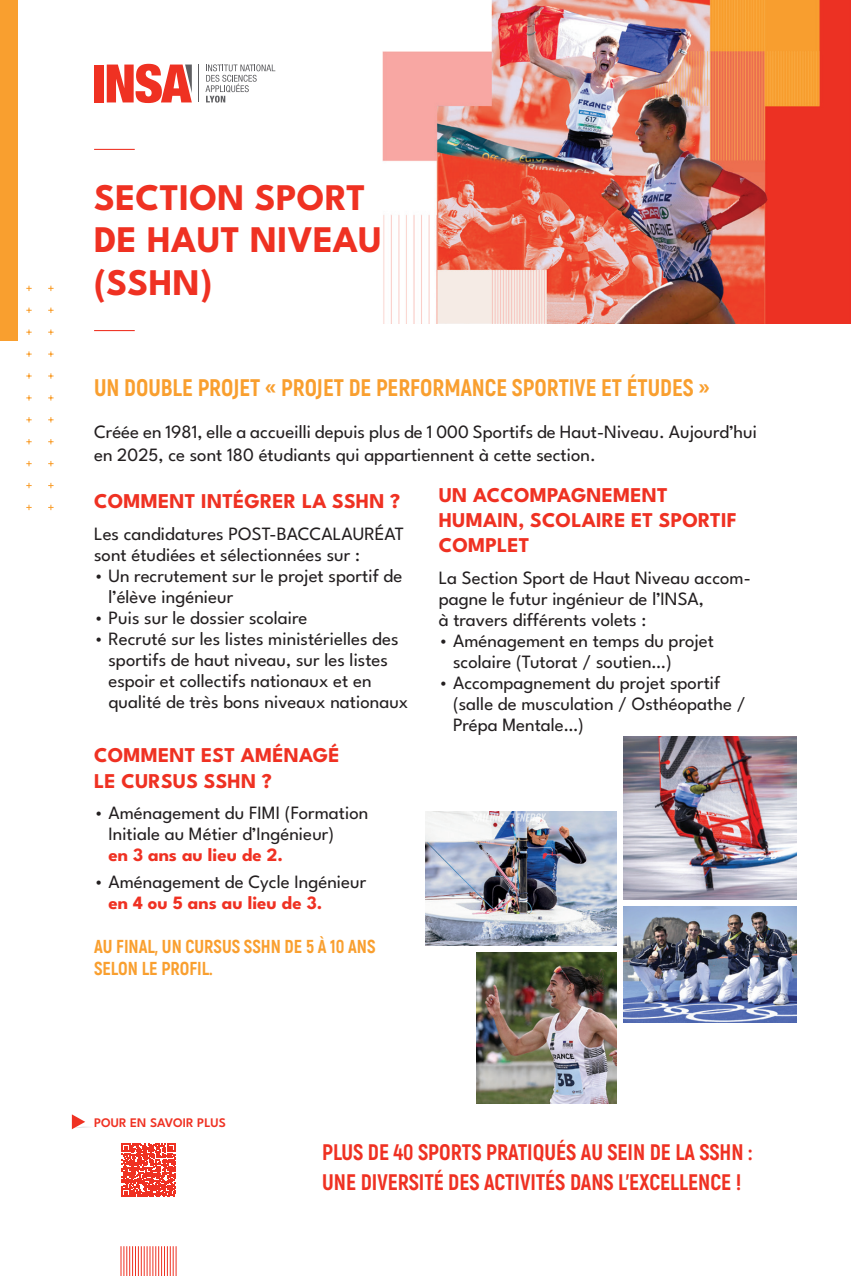
<style>
.page{position:relative;width:851px;height:1276px;background:#fff}
.page>*{position:absolute;margin:0;border:0;box-sizing:border-box;transform-origin:0 0}
.t1{font:700 37.5px/42.8px "League Spartan";letter-spacing:.005em;color:#ef3122}
.t2{font:800 24px "Akrobat";color:#f99f2f;scale:.96 1}
.t3{font:800 22.5px/30px "Akrobat";color:#ef3122;scale:.96 1}
.t4{font:700 21px/25.2px "League Spartan";letter-spacing:.005em;color:#ef3122}
.t5{font:18.75px/21px "League Spartan";color:#231f20}
.t6{font:800 18.75px/22.5px "Akrobat";color:#f99f2f;scale:.96 1}
.t7{font:700 18.75px "League Spartan";color:#ef3122}
.t8{font:600 13.05px "League Spartan";letter-spacing:.005em;color:#ef3122}
</style>
<div class="page">
<img style="left:382px;top:0;width:468px;height:323px">
<div style="left:0;top:0;width:17px;height:340px;background:#f99f2f"></div>
<hr style="left:121px;top:1246px;width:1px;height:30px;background:#ef3122">
<hr style="left:124px;top:1246px;width:1px;height:30px;background:#ef3122">
<hr style="left:126px;top:1246px;width:1px;height:30px;background:#ef3122">
<hr style="left:129px;top:1246px;width:1px;height:30px;background:#ef3122">
<hr style="left:132px;top:1246px;width:1px;height:30px;background:#ef3122">
<hr style="left:135px;top:1246px;width:1px;height:30px;background:#ef3122">
<hr style="left:138px;top:1246px;width:1px;height:30px;background:#ef3122">
<hr style="left:141px;top:1246px;width:1px;height:30px;background:#ef3122">
<hr style="left:144px;top:1246px;width:1px;height:30px;background:#ef3122">
<hr style="left:147px;top:1246px;width:1px;height:30px;background:#ef3122">
<hr style="left:150px;top:1246px;width:1px;height:30px;background:#ef3122">
<hr style="left:153px;top:1246px;width:1px;height:30px;background:#ef3122">
<hr style="left:155px;top:1246px;width:1px;height:30px;background:#ef3122">
<hr style="left:158px;top:1246px;width:1px;height:30px;background:#ef3122">
<hr style="left:161px;top:1246px;width:1px;height:30px;background:#ef3122">
<hr style="left:164px;top:1246px;width:1px;height:30px;background:#ef3122">
<hr style="left:167px;top:1246px;width:1px;height:30px;background:#ef3122">
<hr style="left:170px;top:1246px;width:1px;height:30px;background:#ef3122">
<hr style="left:173px;top:1246px;width:1px;height:30px;background:#ef3122">
<hr style="left:176px;top:1246px;width:1px;height:30px;background:#ef3122">
<svg style="left:122px;top:1143px;width:53px;height:54px"></svg>
<svg style="left:72px;top:1114px;width:17px;height:15px"></svg>
<svg style="left:48px;top:505px;width:6px;height:5px"></svg>
<svg style="left:26px;top:505px;width:6px;height:5px"></svg>
<svg style="left:48px;top:483px;width:6px;height:5px"></svg>
<svg style="left:26px;top:483px;width:6px;height:5px"></svg>
<svg style="left:48px;top:461px;width:6px;height:5px"></svg>
<svg style="left:26px;top:461px;width:6px;height:5px"></svg>
<svg style="left:48px;top:439px;width:6px;height:5px"></svg>
<svg style="left:26px;top:439px;width:6px;height:5px"></svg>
<svg style="left:48px;top:417px;width:6px;height:5px"></svg>
<svg style="left:26px;top:417px;width:6px;height:5px"></svg>
<svg style="left:48px;top:395px;width:6px;height:5px"></svg>
<svg style="left:26px;top:395px;width:6px;height:5px"></svg>
<svg style="left:48px;top:373px;width:6px;height:6px"></svg>
<svg style="left:26px;top:373px;width:6px;height:6px"></svg>
<svg style="left:48px;top:351px;width:6px;height:6px"></svg>
<svg style="left:26px;top:351px;width:6px;height:6px"></svg>
<svg style="left:48px;top:329px;width:6px;height:6px"></svg>
<svg style="left:26px;top:329px;width:6px;height:6px"></svg>
<svg style="left:48px;top:307px;width:6px;height:6px"></svg>
<svg style="left:26px;top:307px;width:6px;height:6px"></svg>
<svg style="left:48px;top:286px;width:6px;height:5px"></svg>
<svg style="left:26px;top:286px;width:6px;height:5px"></svg>
<svg style="left:205px;top:64px;width:70px;height:39px"></svg>
<hr style="left:198px;top:65px;width:1px;height:37px;background:#5f5f62">
<div style="left:94px;top:65px;width:10px;height:37px;background:#ef3122"></div>
<svg style="left:107px;top:64px;width:85px;height:39px"></svg>
<hr style="left:94px;top:149px;width:41px;height:1px;background:#ef3122">
<hr style="left:94px;top:330px;width:41px;height:1px;background:#ef3122">
<img style="left:623px;top:736px;width:173px;height:163px">
<img style="left:623px;top:906px;width:173px;height:117px">
<img style="left:425px;top:811px;width:191px;height:134px">
<img style="left:477px;top:952px;width:139px;height:151px">
<h1 class="t1" style="left:94px;top:175px;width:289px">SECTION SPORT<br>DE HAUT NIVEAU (SSHN)</h1>
<p class="t2" style="left:94px;top:374px;width:642px">UN DOUBLE PROJET « PROJET DE PERFORMANCE SPORTIVE ET ÉTUDES »</p>
<p class="t5" style="left:94px;top:421px;width:664px;line-height:22.5px">Créée en 1981, elle a accueilli depuis plus de 1 000 Sportifs de Haut-Niveau. Aujourd’hui en 2025, ce sont 180 étudiants qui appartiennent à cette section.</p>
<p class="t4" style="left:94px;top:489px;width:308px">COMMENT INTÉGRER LA SSHN ?</p>
<p class="t5" style="left:94px;top:523px;width:311px">Les candidatures POST-BACCALAURÉAT sont étudiées et sélectionnées sur :</p>
<p class="t5" style="left:108px;top:565px;width:295px;text-indent:-14px">• Un recrutement sur le projet sportif de l’élève ingénieur</p>
<p class="t5" style="left:94px;top:607px;width:215px">• Puis sur le dossier scolaire</p>
<p class="t5" style="left:108px;top:628px;width:301px;text-indent:-14px">• Recruté sur les listes ministérielles des sportifs de haut niveau, sur les listes espoir et collectifs nationaux et en qualité de très bons niveaux nationaux</p>
<p class="t4" style="left:94px;top:742px;width:247px">COMMENT EST AMÉNAGÉ<br>LE CURSUS SSHN ?</p>
<p class="t5" style="left:108px;top:802px;width:261px;text-indent:-14px">• Aménagement du FIMI (Formation<br>Initiale au Métier d’Ingénieur)</p>
<p class="t7" style="left:108px;top:844px;width:176px">en 3 ans au lieu de 2.</p>
<p class="t5" style="left:94px;top:872px;width:274px">• Aménagement de Cycle Ingénieur</p>
<p class="t7" style="left:108px;top:892px;width:215px">en 4 ou 5 ans au lieu de 3.</p>
<p class="t6" style="left:94px;top:935px;width:295px">AU FINAL, UN CURSUS SSHN DE 5 À 10 ANS<br>SELON LE PROFIL.</p>
<p class="t4" style="left:438px;top:482px;width:300px">UN ACCOMPAGNEMENT<br>HUMAIN, SCOLAIRE ET SPORTIF<br>COMPLET</p>
<p class="t5" style="left:438px;top:567px;width:314px">La Section Sport de Haut Niveau accom&shy;pagne le futur ingénieur de l’INSA,<br>à travers différents volets :</p>
<p class="t5" style="left:453px;top:630px;width:262px;text-indent:-14px">• Aménagement en temps du projet scolaire (Tutorat / soutien…)</p>
<p class="t5" style="left:453px;top:672px;width:294px;text-indent:-14px">• Accompagnement du projet sportif (salle de musculation / Osthéopathe /<br>Prépa Mentale…)</p>
<p class="t8" style="left:94px;top:1114px;width:133px">POUR EN SAVOIR PLUS</p>
<p class="t3" style="left:322px;top:1136px;width:449px">PLUS DE 40 SPORTS PRATIQUÉS AU SEIN DE LA SSHN :<br>UNE DIVERSITÉ DES ACTIVITÉS DANS L’EXCELLENCE !</p>
</div>
